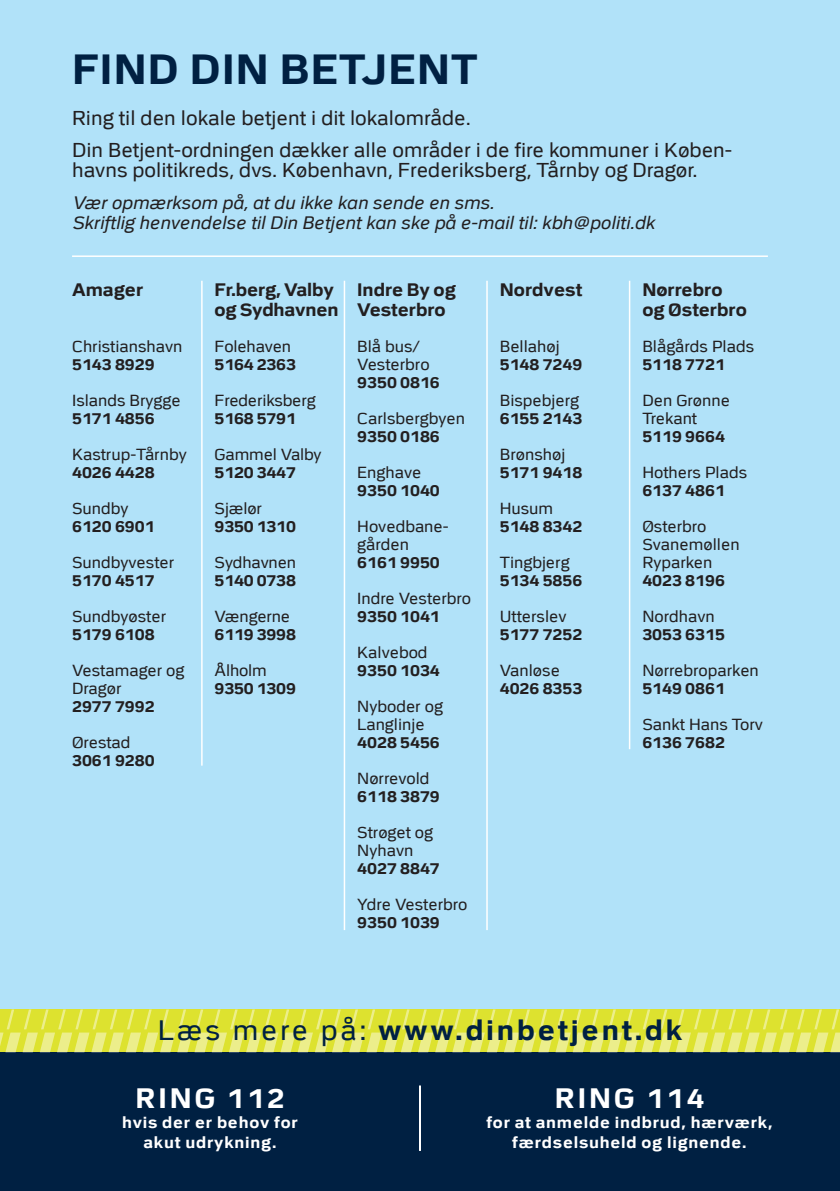
<style>
.page{position:relative;width:840px;height:1191px;background:#fff}
.page>*{position:absolute;margin:0;border:0;box-sizing:border-box;transform-origin:0 0}
.t1{font:700 42px "Politi";letter-spacing:.03em;color:#002042}
.t2{font:700 28px "Politi";letter-spacing:.1em;color:#002042}
.t3{font:700 28px "Politi";letter-spacing:.1em;color:#fff}
.t4{font:20px/20px "Politi";color:#231f20}
.t5{font:italic 18px "Politi";color:#231f20}
.t6{font:700 18px/20px "Politi";color:#231f20}
.t7{font:16px/18px "Politi";color:#231f20}
.t8{font:700 16px "Politi";color:#231f20}
.t9{font:700 16px/20px "Politi";letter-spacing:.05em;color:#fff;text-align:center}
.s1{font-weight:400}
</style>
<div class="page">
<div style="left:0;top:0;width:839px;height:1151px;background:#b1e2f9"></div>
<div style="left:0;top:1028px;width:839px;height:163px;background:#002042"></div>
<svg style="left:0;top:1009px;width:839px;height:43px;background:#e1e64d"></svg>
<hr style="left:419px;top:1085px;width:2px;height:66px;background:#fff">
<hr style="left:201px;top:281px;width:1px;height:484px;background:#fff">
<hr style="left:72px;top:255px;width:695px;height:2px;background:#fff">
<hr style="left:343px;top:281px;width:2px;height:649px;background:#fff">
<hr style="left:486px;top:281px;width:1px;height:649px;background:#fff">
<hr style="left:628px;top:281px;width:2px;height:468px;background:#fff">
<p class="t1" style="left:72px;top:47px;width:407px">FIND DIN BETJENT</p>
<p class="t4" style="left:72px;top:108px;width:400px">Ring til den lokale betjent i dit lokalområde.</p>
<p class="t4" style="left:72px;top:140px;width:661px">Din Betjent-ordningen dækker alle områder i de fire kommuner i Køben&shy;havns politikreds, dvs. København, Frederiksberg, Tårnby og Dragør.</p>
<p class="t5" style="left:72px;top:193px;width:423px">Vær opmærksom på, at du ikke kan sende en sms.</p>
<p class="t5" style="left:72px;top:213px;width:583px">Skriftlig henvendelse til Din Betjent kan ske på e-mail til: kbh@politi.dk</p>
<p class="t6" style="left:72px;top:280px;width:73px">Amager</p>
<p class="t7" style="left:72px;top:338px;width:112px">Christianshavn</p>
<p class="t8" style="left:72px;top:356px;width:84px">5143 8929</p>
<p class="t7" style="left:72px;top:392px;width:110px">Islands Brygge</p>
<p class="t8" style="left:72px;top:410px;width:84px">5171 4856</p>
<p class="t7" style="left:72px;top:446px;width:116px">Kastrup-Tårnby</p>
<p class="t8" style="left:72px;top:464px;width:84px">4026 4428</p>
<p class="t7" style="left:72px;top:500px;width:58px">Sundby</p>
<p class="t8" style="left:72px;top:518px;width:84px">6120 6901</p>
<p class="t7" style="left:72px;top:554px;width:104px">Sundbyvester</p>
<p class="t8" style="left:72px;top:572px;width:84px">5170 4517</p>
<p class="t7" style="left:72px;top:608px;width:95px">Sundbyøster</p>
<p class="t8" style="left:72px;top:626px;width:84px">5179 6108</p>
<p class="t7" style="left:72px;top:662px;width:114px">Vestamager og<br>Dragør</p>
<p class="t8" style="left:72px;top:698px;width:84px">2977 7992</p>
<p class="t7" style="left:72px;top:734px;width:60px">Ørestad</p>
<p class="t8" style="left:72px;top:752px;width:84px">3061 9280</p>
<p class="t6" style="left:214px;top:280px;width:125px">Fr.berg, Valby og Sydhavnen</p>
<p class="t7" style="left:214px;top:338px;width:78px">Folehaven</p>
<p class="t8" style="left:214px;top:356px;width:83px">5164 2363</p>
<p class="t7" style="left:214px;top:392px;width:102px">Frederiksberg</p>
<p class="t8" style="left:214px;top:410px;width:83px">5168 5791</p>
<p class="t7" style="left:214px;top:446px;width:108px">Gammel Valby</p>
<p class="t8" style="left:214px;top:464px;width:83px">5120 3447</p>
<p class="t7" style="left:214px;top:500px;width:49px">Sjælør</p>
<p class="t8" style="left:214px;top:518px;width:83px">9350 1310</p>
<p class="t7" style="left:214px;top:554px;width:83px">Sydhavnen</p>
<p class="t8" style="left:214px;top:572px;width:83px">5140 0738</p>
<p class="t7" style="left:214px;top:608px;width:77px">Vængerne</p>
<p class="t8" style="left:214px;top:626px;width:83px">6119 3998</p>
<p class="t7" style="left:214px;top:662px;width:54px">Ålholm</p>
<p class="t8" style="left:214px;top:680px;width:83px">9350 1309</p>
<p class="t6" style="left:357px;top:280px;width:100px">Indre By og</p>
<p class="t6" style="left:357px;top:300px;width:90px">Vesterbro</p>
<p class="t7" style="left:357px;top:338px;width:74px">Blå bus/<br>Vesterbro</p>
<p class="t8" style="left:357px;top:374px;width:84px">9350 0816</p>
<p class="t7" style="left:357px;top:410px;width:109px">Carlsbergbyen</p>
<p class="t8" style="left:357px;top:428px;width:84px">9350 0186</p>
<p class="t7" style="left:357px;top:464px;width:66px">Enghave</p>
<p class="t8" style="left:357px;top:482px;width:84px">9350 1040</p>
<p class="t7" style="left:357px;top:518px;width:93px">Hovedbane&shy;gården</p>
<p class="t8" style="left:357px;top:554px;width:84px">6161 9950</p>
<p class="t7" style="left:357px;top:590px;width:115px">Indre Vesterbro</p>
<p class="t8" style="left:357px;top:608px;width:84px">9350 1041</p>
<p class="t7" style="left:357px;top:644px;width:72px">Kalvebod</p>
<p class="t8" style="left:357px;top:662px;width:84px">9350 1034</p>
<p class="t7" style="left:357px;top:698px;width:87px">Nyboder og<br>Langlinje</p>
<p class="t8" style="left:357px;top:734px;width:84px">4028 5456</p>
<p class="t7" style="left:357px;top:770px;width:74px">Nørrevold</p>
<p class="t8" style="left:357px;top:788px;width:84px">6118 3879</p>
<p class="t7" style="left:357px;top:824px;width:77px">Strøget og<br>Nyhavn</p>
<p class="t8" style="left:357px;top:860px;width:84px">4027 8847</p>
<p class="t7" style="left:357px;top:896px;width:112px">Ydre Vesterbro</p>
<p class="t8" style="left:357px;top:914px;width:84px">9350 1039</p>
<p class="t6" style="left:499px;top:280px;width:84px">Nordvest</p>
<p class="t7" style="left:499px;top:338px;width:61px">Bellahøj</p>
<p class="t8" style="left:499px;top:356px;width:84px">5148 7249</p>
<p class="t7" style="left:499px;top:392px;width:81px">Bispebjerg</p>
<p class="t8" style="left:499px;top:410px;width:84px">6155 2143</p>
<p class="t7" style="left:499px;top:446px;width:67px">Brønshøj</p>
<p class="t8" style="left:499px;top:464px;width:84px">5171 9418</p>
<p class="t7" style="left:499px;top:500px;width:55px">Husum</p>
<p class="t8" style="left:499px;top:518px;width:84px">5148 8342</p>
<p class="t7" style="left:499px;top:554px;width:71px">Tingbjerg</p>
<p class="t8" style="left:499px;top:572px;width:84px">5134 5856</p>
<p class="t7" style="left:499px;top:608px;width:68px">Utterslev</p>
<p class="t8" style="left:499px;top:626px;width:84px">5177 7252</p>
<p class="t7" style="left:499px;top:662px;width:62px">Vanløse</p>
<p class="t8" style="left:499px;top:680px;width:84px">4026 8353</p>
<p class="t6" style="left:642px;top:280px;width:82px">Nørrebro</p>
<p class="t6" style="left:642px;top:300px;width:106px">og Østerbro</p>
<p class="t7" style="left:642px;top:338px;width:113px">Blågårds Plads</p>
<p class="t8" style="left:642px;top:356px;width:84px">5118 7721</p>
<p class="t7" style="left:642px;top:392px;width:89px">Den Grønne<br>Trekant</p>
<p class="t8" style="left:642px;top:428px;width:84px">5119 9664</p>
<p class="t7" style="left:642px;top:464px;width:106px">Hothers Plads</p>
<p class="t8" style="left:642px;top:482px;width:84px">6137 4861</p>
<p class="t7" style="left:642px;top:518px;width:66px">Østerbro</p>
<p class="t7" style="left:642px;top:536px;width:99px">Svanemøllen</p>
<p class="t7" style="left:642px;top:554px;width:72px">Ryparken</p>
<p class="t8" style="left:642px;top:572px;width:84px">4023 8196</p>
<p class="t7" style="left:642px;top:608px;width:74px">Nordhavn</p>
<p class="t8" style="left:642px;top:626px;width:84px">3053 6315</p>
<p class="t7" style="left:642px;top:662px;width:118px">Nørrebroparken</p>
<p class="t8" style="left:642px;top:680px;width:84px">5149 0861</p>
<p class="t7" style="left:642px;top:716px;width:122px">Sankt Hans Torv</p>
<p class="t8" style="left:642px;top:734px;width:84px">6136 7682</p>
<p class="t2" style="left:158px;top:1014px;width:525px"><span class="s1">Læs mere på:</span> www.dinbetjent.dk</p>
<p class="t3" style="left:135px;top:1083px;width:151px">RING 112</p>
<p class="t9" style="left:122px;top:1112px;width:177px">hvis der er behov for akut udrykning.</p>
<p class="t3" style="left:554px;top:1083px;width:151px">RING 114</p>
<p class="t9" style="left:486px;top:1112px;width:287px">for at anmelde indbrud, hærværk,</p>
<p class="t9" style="left:512px;top:1132px;width:236px">færdselsuheld og lignende.</p>
</div>
